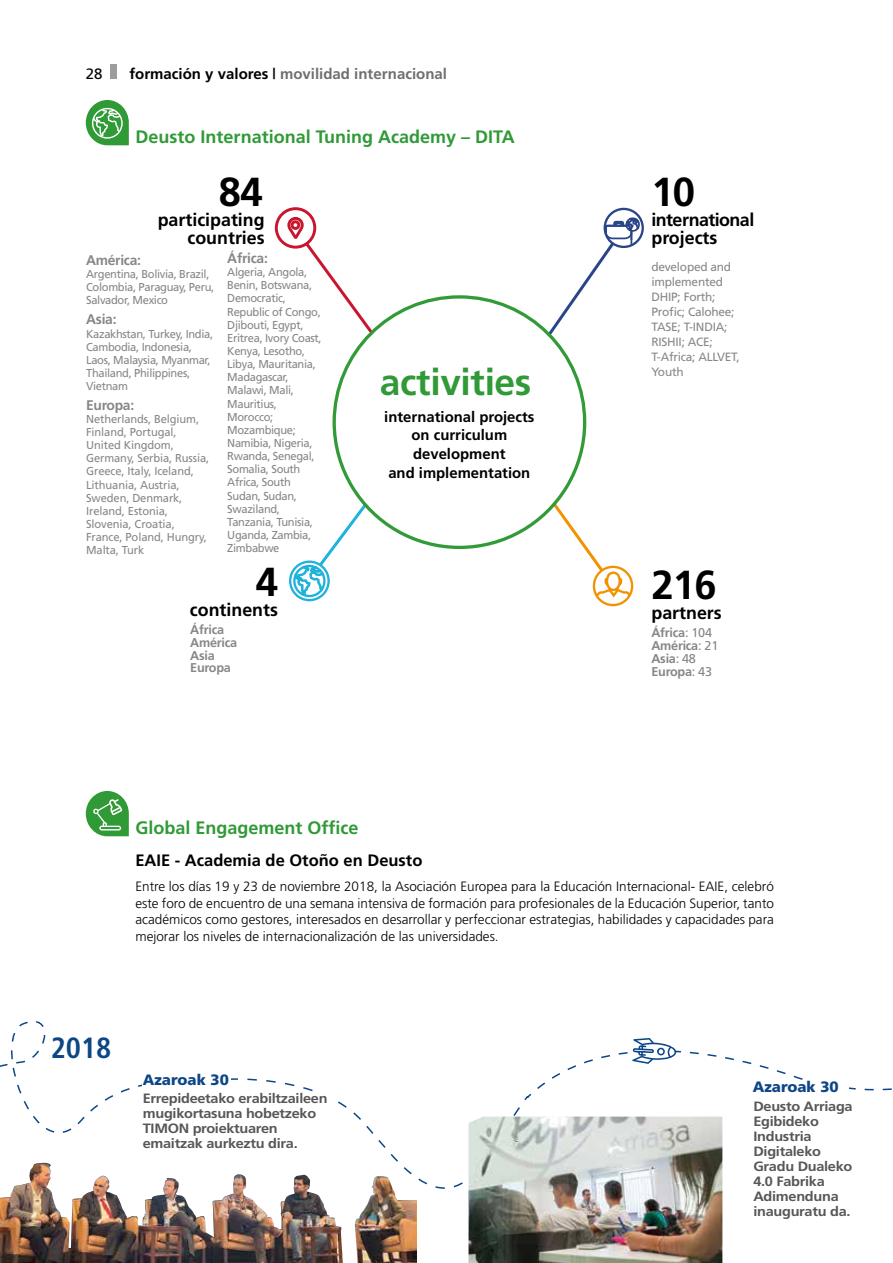
<style>
.page{position:relative;width:893px;height:1263px;background:#fff}
.page>*{position:absolute;margin:0;border:0;box-sizing:border-box;transform-origin:0 0}
.t1{font:700 40.5px "Frutiger";letter-spacing:-.02em;color:#000}
.t2{font:700 37.2px "Frutiger";letter-spacing:-.01em;color:#309a37}
.t3{font:700 condensed 29.25px "Frutiger";color:#0d4687}
.t4{font:700 18px "Frutiger";color:#309a37}
.t5{font:700 18px/18px "Frutiger";color:#000;text-align:right}
.t6{font:700 18px/18px "Frutiger";letter-spacing:-.03em;color:#000}
.t7{font:700 16.5px "Frutiger";color:#000}
.t8{font:700 15px "Frutiger";color:#706f6f}
.t9{font:900 15px "Frutiger";color:#0d4687}
.t10{font:15px "Frutiger";color:#000}
.t11{font:700 14.85px/18.6px "Frutiger";color:#000;text-align:center}
.t12{font:700 13.95px "Frutiger";letter-spacing:-.02em;color:#878787}
.t13{font:300 13.5px/16.5px "Frutiger";color:#000;text-align:justify}
.t14{font:700 13.5px/15px "Frutiger";letter-spacing:-.02em;color:#575756;scale:1.08 1}
.t15{font:700 12.75px/12.8px "Frutiger";letter-spacing:-.02em;color:#878787}
.t16{font:12px/15px "Frutiger";letter-spacing:-.02em;color:#878787}
.t17{font:11.55px/13.2px "Frutiger";letter-spacing:-.03em;color:#878787}
.t18{font:11.55px/13.2px "Frutiger";letter-spacing:-.01em;color:#878787}
.s1{color:#000}
.s2{font-weight:400}
</style>
<div class="page">
<div style="left:110px;top:65px;width:7px;height:14px;background:#9d9d9c"></div>
<svg style="left:86px;top:100px;width:43px;height:45px"></svg>
<svg style="left:86px;top:791px;width:43px;height:45px"></svg>
<svg style="left:586px;top:548px;width:46px;height:57px"></svg>
<div style="left:593px;top:566px;width:40px;height:40px;border:2px solid #f39200;border-radius:50%"></div>
<div style="left:289px;top:560px;width:41px;height:41px;border:2px solid #20b2db;border-radius:50%"></div>
<svg style="left:292px;top:548px;width:41px;height:54px"></svg>
<svg style="left:575px;top:209px;width:66px;height:85px"></svg>
<div style="left:604px;top:208px;width:40px;height:40px;border:2px solid #2a4588;border-radius:50%"></div>
<svg style="left:331px;top:294px;width:257px;height:257px"></svg>
<svg style="left:276px;top:209px;width:39px;height:38px"></svg>
<div style="left:275px;top:207px;width:41px;height:42px;border:3px solid #c9152e;border-radius:50%"></div>
<svg style="left:286px;top:215px;width:89px;height:121px"></svg>
<div style="left:292px;top:222px;width:7px;height:6px;background:#fff;border-radius:50%"></div>
<div style="left:291px;top:220px;width:9px;height:10px;border:3px solid #c9152e;border-radius:50%"></div>
<svg style="left:0;top:1021px;width:892px;height:210px"></svg>
<div style="left:143px;top:1073px;width:88px;height:18px;background:#fff"></div>
<div style="left:143px;top:1092px;width:190px;height:55px;background:#fff"></div>
<svg style="left:535px;top:1034px;width:257px;height:56px"></svg>
<div style="left:743px;top:1080px;width:106px;height:14px;background:#fff"></div>
<div style="left:753px;top:1100px;width:100px;height:116px;background:#fff"></div>
<img style="left:0;top:1163px;width:343px;height:100px">
<img style="left:468px;top:1116px;width:254px;height:147px">
<p class="t10" style="left:86px;top:65px;width:18px">28</p>
<p class="t8" style="left:129px;top:64px;width:319px"><span class="s1">formación y valores |</span> movilidad internacional</p>
<h3 class="t4" style="left:135px;top:126px;width:381px">Deusto International Tuning Academy – DITA</h3>
<h1 class="t1" style="left:219px;top:168px;width:45px">84</h1>
<h3 class="t5" style="left:158px;top:210px;width:108px">participating countries</h3>
<p class="t12" style="left:227px;top:250px;width:42px">África:</p>
<p class="t17" style="left:227px;top:265px;width:96px">Algeria, Angola,<br>Benin, Botswana,<br>Democratic,<br>Republic of Congo,<br>Djibouti, Egypt,<br>Eritrea, Ivory Coast,<br>Kenya, Lesotho,<br>Libya, Mauritania,<br>Madagascar,<br>Malawi, Mali,<br>Mauritius,<br>Morocco;<br>Mozambique;<br>Namibia, Nigeria,<br>Rwanda, Senegal,<br>Somalia, South<br>Africa, South<br>Sudan, Sudan,<br>Swaziland,<br>Tanzania, Tunisia,<br>Uganda, Zambia,<br>Zimbabwe</p>
<p class="t12" style="left:86px;top:252px;width:56px">América:</p>
<p class="t17" style="left:86px;top:267px;width:130px">Argentina, Bolivia, Brazil,<br>Colombia, Paraguay, Peru,<br>Salvador, Mexico</p>
<p class="t12" style="left:86px;top:311px;width:32px">Asia:</p>
<p class="t17" style="left:86px;top:327px;width:128px">Kazakhstan, Turkey, India,<br>Cambodia, Indonesia,<br>Laos, Malaysia, Myanmar,<br>Thailand, Philippines,<br>Vietnam</p>
<p class="t12" style="left:86px;top:397px;width:50px">Europa:</p>
<p class="t18" style="left:86px;top:412px;width:125px">Netherlands, Belgium,<br>Finland, Portugal,<br>United Kingdom,<br>Germany, Serbia, Russia,<br>Greece, Italy, Iceland,<br>Lithuania, Austria,<br>Sweden, Denmark,<br>Ireland, Estonia,<br>Slovenia, Croatia,<br>France, Poland, Hungry,<br>Malta, Turk</p>
<h1 class="t1" style="left:256px;top:558px;width:24px">4</h1>
<h3 class="t5" style="left:190px;top:601px;width:90px">continents</h3>
<p class="t15" style="left:190px;top:623px;width:48px">África<br>América<br>Asia<br>Europa</p>
<h2 class="t2" style="left:380px;top:361px;width:153px">activities</h2>
<p class="t11" style="left:384px;top:407px;width:152px">international projects on curriculum development<br>and implementation</p>
<h1 class="t1" style="left:651px;top:168px;width:45px">10</h1>
<h3 class="t6" style="left:651px;top:210px;width:104px">international projects</h3>
<p class="t16" style="left:651px;top:259px;width:90px">developed and implemented<br>DHIP; Forth;<br>Profic; Calohee;<br>TASE; T-INDIA;<br>RISHII; ACE;<br>T-Africa; ALLVET,<br>Youth</p>
<h1 class="t1" style="left:651px;top:561px;width:67px">216</h1>
<h3 class="t5" style="left:651px;top:604px;width:72px">partners</h3>
<p class="t15" style="left:651px;top:626px;width:68px">África<span class="s2">: 104<br></span>América<span class="s2">: 21<br></span>Asia<span class="s2">: 48<br></span>Europa<span class="s2">: 43</span></p>
<h3 class="t4" style="left:135px;top:817px;width:225px">Global Engagement Office</h3>
<h3 class="t7" style="left:135px;top:851px;width:288px">EAIE - Academia de Otoño en Deusto</h3>
<p class="t13" style="left:135px;top:878px;width:640px">Entre los días 19 y 23 de noviembre 2018, la Asociación Europea para la Educación Internacional- EAIE, celebró este foro de encuentro de una semana intensiva de formación para profesionales de la Educación Superior, tanto académicos como gestores, interesados en desarrollar y perfeccionar estrategias, habilidades y capacidades para mejorar los niveles de internacionalización de las universidades.</p>
<h3 class="t3" style="left:51px;top:1030px;width:62px">2018</h3>
<p class="t9" style="left:143px;top:1071px;width:88px">Azaroak 30</p>
<p class="t14" style="left:143px;top:1090px;width:173px">Errepideetako erabiltzaileen mugikortasuna hobetzeko<br>TIMON proiektuaren emaitzak aurkeztu dira.</p>
<p class="t9" style="left:753px;top:1077px;width:88px">Azaroak 30</p>
<p class="t14" style="left:753px;top:1098px;width:93px">Deusto Arriaga<br>Egibideko<br>Industria<br>Digitaleko<br>Gradu Dualeko<br>4.0 Fabrika<br>Adimenduna inauguratu da.</p>
</div>
